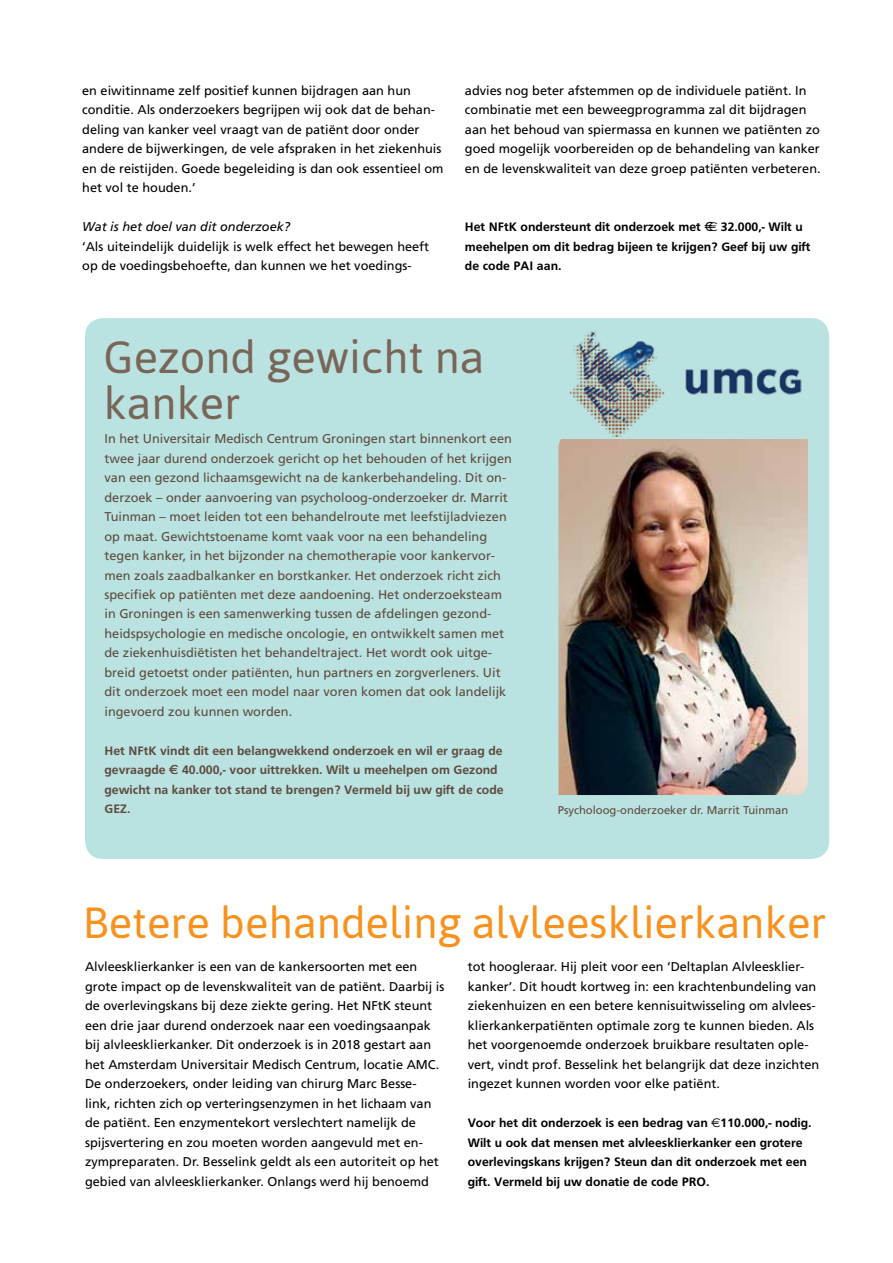
<style>
.page{position:relative;width:893px;height:1263px;background:#fff}
.page>*{position:absolute;margin:0;border:0;box-sizing:border-box;transform-origin:0 0}
.t1{font:45px/46.5px "Asap";color:#786658}
.t2{font:43.5px "Asap";color:#f7921e}
.t3{font:12.75px/19.5px "Frutiger";color:#000}
.t4{font:12.75px/19.5px "Frutiger";color:#5d4b3f}
.t5{font:700 12.75px/19.5px "Frutiger";color:#000}
.t6{font:700 12.75px/19.5px "Frutiger";color:#5d4b3f}
.t7{font:italic 12.75px "Frutiger";color:#000}
.t8{font:11.25px "Frutiger";color:#5d4b3f}
.s1{font-family:"Euro Sans";font-weight:400}
</style>
<div class="page">
<div style="left:85px;top:318px;width:744px;height:541px;background:#bae2e0;border-radius:18px"></div>
<img style="left:558px;top:439px;width:250px;height:356px">
<img style="left:569px;top:331px;width:233px;height:106px">
<p class="t3" style="left:82px;top:80px;width:363px">en eiwitinname zelf positief kunnen bijdragen aan hun conditie. Als onderzoekers begrijpen wij ook dat de behan&shy;deling van kanker veel vraagt van de patiënt door onder andere de bijwerkingen, de vele afspraken in het ziekenhuis en de reistijden. Goede begeleiding is dan ook essentieel om het vol te houden.’</p>
<p class="t7" style="left:82px;top:219px;width:210px">Wat is het doel van dit onderzoek?</p>
<p class="t3" style="left:82px;top:236px;width:348px">‘Als uiteindelijk duidelijk is welk effect het bewegen heeft op de voedingsbehoefte, dan kunnen we het voedings-</p>
<p class="t3" style="left:465px;top:80px;width:357px">advies nog beter afstemmen op de individuele patiënt. In combinatie met een beweegprogramma zal dit bijdragen aan het behoud van spiermassa en kunnen we patiënten zo goed mogelijk voorbereiden op de behandeling van kanker en de levenskwaliteit van deze groep patiënten verbeteren.</p>
<p class="t5" style="left:465px;top:217px;width:347px">Het NFtK ondersteunt dit onderzoek met € <span class="s1">€</span> 32.000,- Wilt u meehelpen om dit bedrag bijeen te krijgen? Geef bij uw gift de code PAI aan.</p>
<h1 class="t1" style="left:103px;top:333px;width:382px">Gezond gewicht na kanker</h1>
<p class="t4" style="left:105px;top:429px;width:409px">In het Universitair Medisch Centrum Groningen start binnenkort een twee jaar durend onderzoek gericht op het behouden of het krijgen van een gezond lichaamsgewicht na de kankerbehandeling. Dit on&shy;derzoek – onder aanvoering van psycholoog-onderzoeker dr. Marrit Tuinman – moet leiden tot een behandelroute met leefstijladviezen op maat. Gewichtstoename komt vaak voor na een behandeling tegen kanker, in het bijzonder na chemotherapie voor kankervor&shy;men zoals zaadbalkanker en borstkanker. Het onderzoek richt zich specifiek op patiënten met deze aandoening. Het onderzoeksteam in Groningen is een samenwerking tussen de afdelingen gezond&shy;heidspsychologie en medische oncologie, en ontwikkelt samen met de ziekenhuisdiëtisten het behandeltraject. Het wordt ook uitge&shy;breid getoetst onder patiënten, hun partners en zorgverleners. Uit dit onderzoek moet een model naar voren komen dat ook landelijk ingevoerd zou kunnen worden.</p>
<p class="t6" style="left:105px;top:741px;width:401px">Het NFtK vindt dit een belangwekkend onderzoek en wil er graag de gevraagde <span class="s1">€</span> 40.000,- voor uittrekken. Wilt u meehelpen om Gezond gewicht na kanker tot stand te brengen? Vermeld bij uw gift de code GEZ.</p>
<p class="t8" style="left:558px;top:804px;width:232px">Psycholoog-onderzoeker dr. Marrit Tuinman</p>
<h2 class="t2" style="left:83px;top:897px;width:745px">Betere behandeling alvleesklierkanker</h2>
<p class="t3" style="left:85px;top:957px;width:361px">Alvleesklierkanker is een van de kankersoorten met een grote impact op de levenskwaliteit van de patiënt. Daarbij is de overlevingskans bij deze ziekte gering. Het NFtK steunt een drie jaar durend onderzoek naar een voedingsaanpak bij alvleesklierkanker. Dit onderzoek is in 2018 gestart aan het Amsterdam Universitair Medisch Centrum, locatie AMC.<br>De onderzoekers, onder leiding van chirurg Marc Besse&shy;link, richten zich op verteringsenzymen in het lichaam van de patiënt. Een enzymentekort verslechtert namelijk de spijsvertering en zou moeten worden aangevuld met en&shy;zympreparaten. Dr. Besselink geldt als een autoriteit op het gebied van alvleesklierkanker. Onlangs werd hij benoemd</p>
<p class="t3" style="left:468px;top:957px;width:353px">tot hoogleraar. Hij pleit voor een ‘Deltaplan Alvleesklier&shy;kanker’. Dit houdt kortweg in: een krachtenbundeling van ziekenhuizen en een betere kennisuitwisseling om alvlees&shy;klierkankerpatiënten optimale zorg te kunnen bieden. Als het voorgenoemde onderzoek bruikbare resultaten ople&shy;vert, vindt prof. Besselink het belangrijk dat deze inzichten ingezet kunnen worden voor elke patiënt.</p>
<p class="t5" style="left:468px;top:1113px;width:345px">Voor het dit onderzoek is een bedrag van <span class="s1">€</span>110.000,- nodig.<br>Wilt u ook dat mensen met alvleesklierkanker een grotere overlevingskans krijgen? Steun dan dit onderzoek met een gift. Vermeld bij uw donatie de code PRO.</p>
</div>
